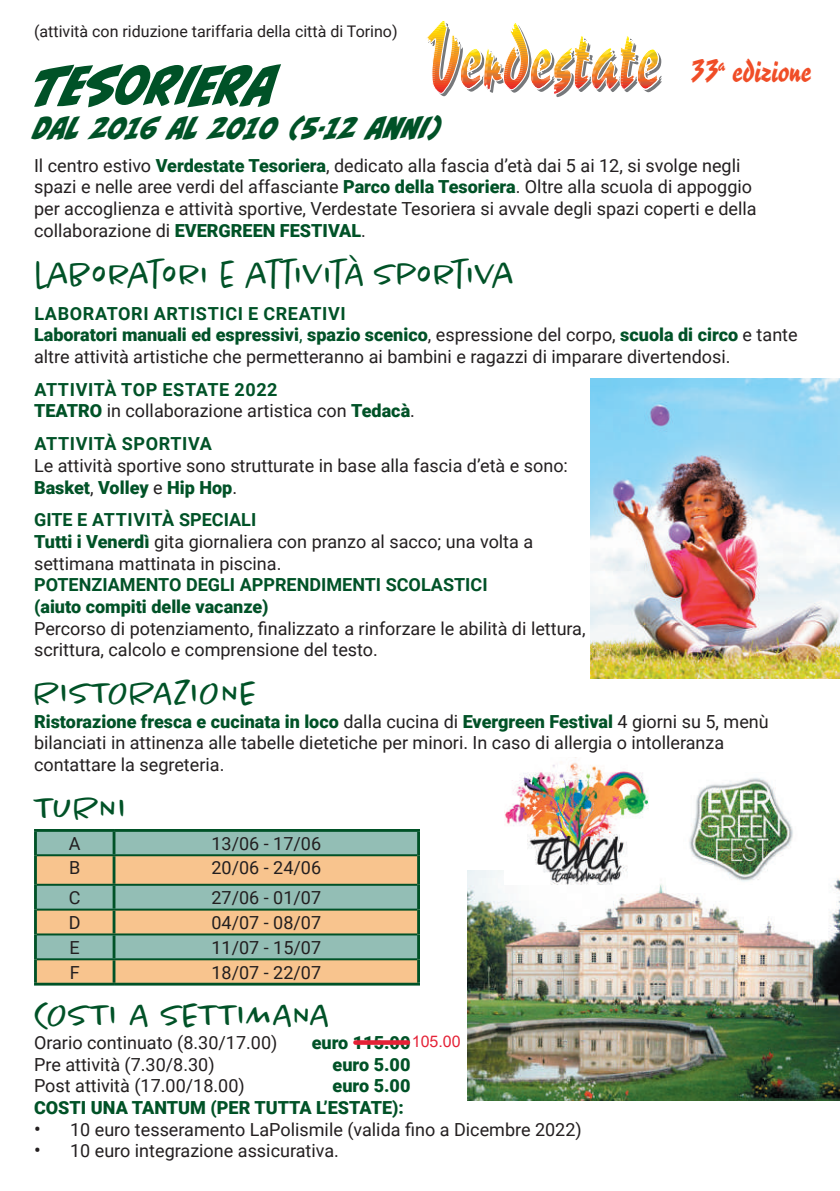
<style>
.page{position:relative;width:840px;height:1191px;background:#fff}
.page>*{position:absolute;margin:0;border:0;box-sizing:border-box;transform-origin:0 0}
.t1{font:50px "CC Biff Bam Boom";color:#005227}
.t2{font:300 36px "Chantal";color:#005227}
.t3{font:30.4px "Reporter LT Std 2";color:#f04d27}
.t4{font:28px "CC Biff Bam Boom";color:#005227}
.t5{font:18px/21.6px "Roboto";color:#231f20}
.t6{font:900 18px/21.6px "Roboto";color:#005227}
.t7{font:700 18px "Roboto";color:#005227}
.t8{font:700 18px "Roboto";letter-spacing:.035em;color:#005227}
.t9{font:16px "Roboto";color:#231f20}
.t10{font:16px "Arial";color:#e52237}
.s1{font-weight:900;color:#005227}
.s2{font-weight:700;color:#005227}
.s3{color:#005227}
.s4{font-size:20px}
</style>
<div class="page">
<img style="left:467px;top:870px;width:372px;height:231px">
<div style="left:37px;top:832px;width:380px;height:22px;background:#93beb5"></div>
<svg style="left:37px;top:856px;width:380px;height:126px;fill:#f8c48e"></svg>
<hr style="left:34px;top:832px;width:3px;height:23px;background:#005227">
<hr style="left:34px;top:829px;width:80px;height:3px;background:#005227">
<hr style="left:114px;top:829px;width:306px;height:3px;background:#005227">
<hr style="left:112px;top:832px;width:3px;height:22px;background:#005227">
<hr style="left:417px;top:832px;width:3px;height:23px;background:#005227">
<hr style="left:34px;top:855px;width:3px;height:29px;background:#005227">
<hr style="left:34px;top:884px;width:3px;height:25px;background:#005227">
<hr style="left:34px;top:909px;width:3px;height:25px;background:#005227">
<hr style="left:34px;top:934px;width:3px;height:25px;background:#005227">
<hr style="left:37px;top:854px;width:77px;height:2px;background:#005227">
<hr style="left:114px;top:854px;width:303px;height:2px;background:#005227">
<hr style="left:112px;top:856px;width:3px;height:27px;background:#005227">
<hr style="left:417px;top:855px;width:3px;height:29px;background:#005227">
<hr style="left:112px;top:885px;width:3px;height:23px;background:#005227">
<hr style="left:417px;top:884px;width:3px;height:25px;background:#005227">
<hr style="left:112px;top:910px;width:3px;height:23px;background:#005227">
<hr style="left:417px;top:909px;width:3px;height:25px;background:#005227">
<hr style="left:112px;top:935px;width:3px;height:23px;background:#005227">
<hr style="left:417px;top:934px;width:3px;height:25px;background:#005227">
<hr style="left:37px;top:883px;width:77px;height:2px;background:#005227">
<hr style="left:114px;top:883px;width:303px;height:2px;background:#005227">
<hr style="left:37px;top:908px;width:77px;height:2px;background:#005227">
<hr style="left:114px;top:908px;width:303px;height:2px;background:#005227">
<hr style="left:37px;top:933px;width:77px;height:2px;background:#005227">
<hr style="left:114px;top:933px;width:303px;height:2px;background:#005227">
<hr style="left:34px;top:959px;width:3px;height:23px;background:#005227">
<hr style="left:37px;top:958px;width:77px;height:2px;background:#005227">
<hr style="left:114px;top:958px;width:303px;height:2px;background:#005227">
<hr style="left:112px;top:960px;width:3px;height:22px;background:#005227">
<hr style="left:417px;top:959px;width:3px;height:23px;background:#005227">
<hr style="left:34px;top:982px;width:80px;height:3px;background:#005227">
<hr style="left:114px;top:982px;width:306px;height:3px;background:#005227">
<img style="left:504px;top:757px;width:144px;height:127px">
<img style="left:683px;top:778px;width:114px;height:106px">
<img style="left:590px;top:378px;width:249px;height:300px">
<img style="left:426px;top:21px;width:235px;height:76px">
<svg style="left:355px;top:1040px;width:53px;height:4px"></svg>
<p class="t9" style="left:34px;top:20px;width:365px">(attività con riduzione tariffaria della città di Torino)</p>
<h3 class="t3" style="left:689px;top:51px;width:123px">33<sup>a</sup> edizione</h3>
<h1 class="t1" style="left:34px;top:45px;width:244px">TESORIERA</h1>
<h3 class="t4" style="left:34px;top:105px;width:410px">DAL 2016 AL 2010 (5-12 ANNI)</h3>
<p class="t5" style="left:34px;top:154px;width:723px">Il centro estivo <span class="s1">Verdestate Tesoriera</span>, dedicato alla fascia d’età dai 5 ai 12, si svolge negli spazi e nelle aree verdi del affasciante <span class="s1">Parco della Tesoriera</span>. Oltre alla scuola di appoggio per accoglienza e attività sportive, Verdestate Tesoriera si avvale degli spazi coperti e della collaborazione di <span class="s1">EVERGREEN FESTIVAL</span>.</p>
<h2 class="t2" style="left:34px;top:252px;width:482px">laboratori e attività sportiva</h2>
<p class="t5" style="left:34px;top:302px;width:764px"><span class="s2">LABORATORI ARTISTICI E CREATIVI<br></span><span class="s1">Laboratori manuali ed espressivi</span><span class="s3">,</span> <span class="s1">spazio scenico</span>, espressione del corpo, <span class="s1">scuola di circo</span> e tante altre attività artistiche che permetteranno ai bambini e ragazzi di imparare divertendosi.</p>
<p class="t5" style="left:34px;top:378px;width:382px"><span class="s2">ATTIVITÀ TOP ESTATE 2022<br></span><span class="s1">TEATRO</span> in collaborazione artistica con <span class="s1">Tedacà</span>.</p>
<p class="t8" style="left:34px;top:431px;width:179px">ATTIVITÀ SPORTIVA</p>
<p class="t5" style="left:34px;top:454px;width:535px">Le attività sportive sono strutturate in base alla fascia d’età e sono:<br><span class="s1">Basket</span>, <span class="s1">Volley</span> e <span class="s1">Hip Hop</span>.</p>
<p class="t5" style="left:34px;top:508px;width:500px"><span class="s2">GITE E ATTIVITÀ SPECIALI<br></span><span class="s1">Tutti i Venerdì</span> gita giornaliera con pranzo al sacco; una volta a settimana mattinata in piscina.</p>
<p class="t7" style="left:34px;top:572px;width:454px">POTENZIAMENTO DEGLI APPRENDIMENTI SCOLASTICI</p>
<p class="t6" style="left:34px;top:595px;width:236px">(aiuto compiti delle vacanze)</p>
<p class="t5" style="left:34px;top:616px;width:552px">Percorso di potenziamento, finalizzato a rinforzare le abilità di lettura, scrittura, calcolo e comprensione del testo.</p>
<h2 class="t2" style="left:34px;top:671px;width:224px">RISTORAZIONE</h2>
<p class="t5" style="left:34px;top:710px;width:735px"><span class="s1">Ristorazione fresca e cucinata in loco</span> dalla cucina di <span class="s1">Evergreen Festival</span> 4 giorni su 5, menù bilanciati in attinenza alle tabelle dietetiche per minori. In caso di allergia o intolleranza contattare la segreteria.</p>
<h2 class="t2" style="left:34px;top:786px;width:95px">TURNI</h2>
<p class="t5" style="left:69px;top:831px;width:13px">A</p>
<p class="t5" style="left:211px;top:831px;width:111px">13/06 - 17/06</p>
<p class="t5" style="left:69px;top:856px;width:13px">B</p>
<p class="t5" style="left:211px;top:856px;width:111px">20/06 - 24/06</p>
<p class="t5" style="left:69px;top:886px;width:13px">C</p>
<p class="t5" style="left:211px;top:886px;width:111px">27/06 - 01/07</p>
<p class="t5" style="left:69px;top:911px;width:13px">D</p>
<p class="t5" style="left:211px;top:911px;width:111px">04/07 - 08/07</p>
<p class="t5" style="left:70px;top:935px;width:12px">E</p>
<p class="t5" style="left:211px;top:935px;width:111px">11/07 - 15/07</p>
<p class="t5" style="left:70px;top:960px;width:11px">F</p>
<p class="t5" style="left:211px;top:960px;width:111px">18/07 - 22/07</p>
<h2 class="t2" style="left:34px;top:992px;width:298px">COSTI A SETTIMANA</h2>
<p class="t5" style="left:34px;top:1031px;width:245px">Orario continuato (8.30/17.00)</p>
<p class="t6" style="left:311px;top:1031px;width:100px">euro 115.00</p>
<p class="t5" style="left:34px;top:1053px;width:182px">Pre attività (7.30/8.30)</p>
<p class="t6" style="left:332px;top:1053px;width:79px">euro 5.00</p>
<p class="t5" style="left:34px;top:1074px;width:212px">Post attività (17.00/18.00)</p>
<p class="t10" style="left:411px;top:1030px;width:50px">105.00</p>
<p class="t6" style="left:34px;top:1074px;width:378px;text-indent:298px">euro 5.00<br>COSTI UNA TANTUM (PER TUTTA L’ESTATE):</p>
<p class="t5" style="left:34px;top:1117px;width:549px"><span class="s4">•</span> 10 euro tesseramento LaPolismile (valida fino a Dicembre 2022)</p>
<p class="t5" style="left:34px;top:1139px;width:306px"><span class="s4">•</span> 10 euro integrazione assicurativa.</p>
</div>
